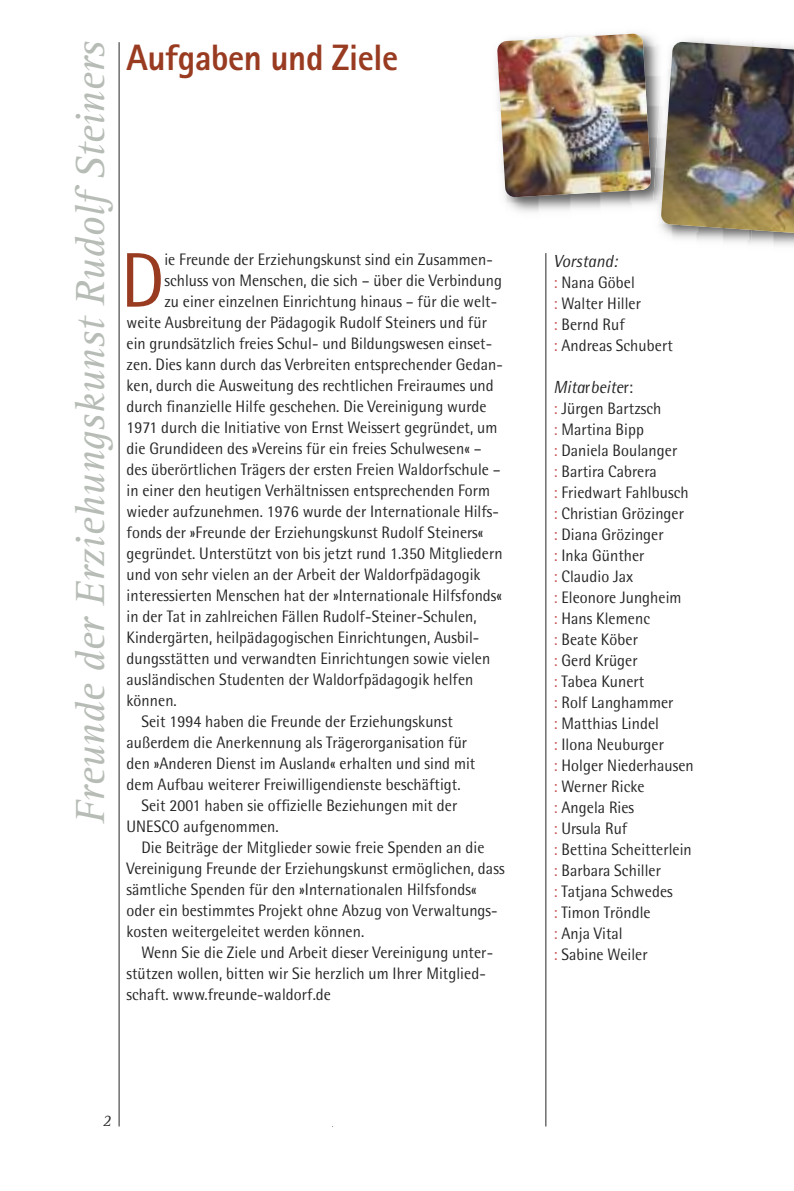
<style>
.page{position:relative;width:794px;height:1191px;background:#fff}
.page>*{position:absolute;margin:0;border:0;box-sizing:border-box;transform-origin:0 0}
.t1{font:77.52px "Agfa Rotis Semisans";color:#993b21;scale:.95 1}
.t2{font:italic 42px "Agfa Rotis Serif";color:#b7bdb6}
.t3{font:800 36.75px "Agfa Rotis Sans Serif";letter-spacing:-.01em;color:#993b21;scale:.95 1}
.t4{font:italic 17.5px "Agfa Rotis Semisans";color:#272627;scale:.95 1}
.t5{font:16.62px/21px "Agfa Rotis Semisans";letter-spacing:.005em;color:#272627;scale:.95 1}
.t6{font:italic 16.62px "Agfa Rotis Serif";color:#272627;scale:.95 1}
.s1{color:#c74e51}
.s2{font-style:normal}
</style>
<div class="page">
<hr style="left:332px;top:42px;width:1px;height:1084px;background:#272627">
<hr style="left:545px;top:253px;width:1px;height:873px;background:#272627">
<hr style="left:119px;top:42px;width:1px;height:1084px;background:#272627">
<img style="left:496px;top:59px;width:154px;height:153px">
<img style="left:497px;top:33px;width:153px;height:164px">
<img style="left:650px;top:37px;width:102px;height:207px">
<img style="left:652px;top:37px;width:23px;height:176px">
<svg style="left:661px;top:233px;width:133px;height:10px"></svg>
<img style="left:661px;top:42px;width:133px;height:191px">
<h2 class="t2" style="left:76px;top:824px;width:785px;rotate:-90deg">Freunde der Erziehungskunst Rudolf Steiners</h2>
<h3 class="t3" style="left:126px;top:44px;width:287px">Aufgaben und Ziele</h3>
<h1 class="t1" style="left:121px;top:253px;width:47px">D</h1>
<p class="t5" style="left:164px;top:250px;width:347px">ie Freunde der Erziehungskunst sind ein Zusammen-</p>
<p class="t5" style="left:164px;top:271px;width:357px">schluss von Menschen, die sich – über die Verbindung</p>
<p class="t5" style="left:164px;top:292px;width:352px">zu einer einzelnen Einrichtung hinaus – für die welt-</p>
<p class="t5" style="left:126px;top:313px;width:381px">weite Ausbreitung der Pädagogik Rudolf Steiners und für</p>
<p class="t5" style="left:126px;top:334px;width:386px">ein grundsätzlich freies Schul- und Bildungswesen einset-</p>
<p class="t5" style="left:126px;top:355px;width:398px">zen. Dies kann durch das Verbreiten entsprechender Gedan-</p>
<p class="t5" style="left:126px;top:376px;width:388px">ken, durch die Ausweitung des rechtlichen Freiraumes und</p>
<p class="t5" style="left:126px;top:397px;width:380px">durch finanzielle Hilfe geschehen. Die Vereinigung wurde</p>
<p class="t5" style="left:126px;top:418px;width:392px">1971 durch die Initiative von Ernst Weissert gegründet, um</p>
<p class="t5" style="left:126px;top:439px;width:375px">die Grundideen des »Vereins für ein freies Schulwesen« –</p>
<p class="t5" style="left:126px;top:460px;width:395px">des überörtlichen Trägers der ersten Freien Waldorfschule –</p>
<p class="t5" style="left:126px;top:481px;width:384px">in einer den heutigen Verhältnissen entsprechenden Form</p>
<p class="t5" style="left:126px;top:502px;width:394px">wieder aufzunehmen. 1976 wurde der Internationale Hilfs-</p>
<p class="t5" style="left:126px;top:523px;width:377px">fonds der »Freunde der Erziehungskunst Rudolf Steiners«</p>
<p class="t5" style="left:126px;top:544px;width:397px">gegründet. Unterstützt von bis jetzt rund 1.350 Mitgliedern</p>
<p class="t5" style="left:126px;top:565px;width:374px">und von sehr vielen an der Arbeit der Waldorfpädagogik</p>
<p class="t5" style="left:126px;top:586px;width:397px">interessierten Menschen hat der »Internationale Hilfsfonds«</p>
<p class="t5" style="left:126px;top:607px;width:370px">in der Tat in zahlreichen Fällen Rudolf-Steiner-Schulen,</p>
<p class="t5" style="left:126px;top:628px;width:373px">Kindergärten, heilpädagogischen Einrichtungen, Ausbil-</p>
<p class="t5" style="left:126px;top:649px;width:384px">dungsstätten und verwandten Einrichtungen sowie vielen</p>
<p class="t5" style="left:126px;top:670px;width:367px">ausländischen Studenten der Waldorfpädagogik helfen</p>
<p class="t5" style="left:126px;top:691px;width:54px">können.</p>
<p class="t5" style="left:141px;top:712px;width:329px">Seit 1994 haben die Freunde der Erziehungskunst</p>
<p class="t5" style="left:126px;top:733px;width:360px">außerdem die Anerkennung als Trägerorganisation für</p>
<p class="t5" style="left:126px;top:754px;width:369px">den »Anderen Dienst im Ausland« erhalten und sind mit</p>
<p class="t5" style="left:126px;top:775px;width:353px">dem Aufbau weiterer Freiwilligendienste beschäftigt.</p>
<p class="t5" style="left:141px;top:796px;width:334px">Seit 2001 haben sie offizielle Beziehungen mit der</p>
<p class="t5" style="left:126px;top:817px;width:162px">UNESCO aufgenommen.</p>
<p class="t5" style="left:141px;top:838px;width:362px">Die Beiträge der Mitglieder sowie freie Spenden an die</p>
<p class="t5" style="left:126px;top:859px;width:399px">Vereinigung Freunde der Erziehungskunst ermöglichen, dass</p>
<p class="t5" style="left:126px;top:880px;width:370px">sämtliche Spenden für den »Internationalen Hilfsfonds«</p>
<p class="t5" style="left:126px;top:901px;width:392px">oder ein bestimmtes Projekt ohne Abzug von Verwaltungs-</p>
<p class="t5" style="left:126px;top:922px;width:252px">kosten weitergeleitet werden können.</p>
<p class="t5" style="left:141px;top:943px;width:372px">Wenn Sie die Ziele und Arbeit dieser Vereinigung unter-</p>
<p class="t5" style="left:126px;top:964px;width:380px">stützen wollen, bitten wir Sie herzlich um Ihrer Mitglied-</p>
<p class="t5" style="left:126px;top:985px;width:217px">schaft. www.freunde-waldorf.de</p>
<p class="t6" style="left:103px;top:1114px;width:11px">2</p>
<p class="t4" style="left:553px;top:255px;width:69px">Vorstand:</p>
<p class="t5" style="left:553px;top:273px;width:127px"><span class="s1">:</span> Nana Göbel<br><span class="s1">:</span> Walter Hiller<br><span class="s1">:</span> Bernd Ruf<br><span class="s1">:</span> Andreas Schubert</p>
<p class="t4" style="left:553px;top:381px;width:85px">Mita<span class="s2">r</span>beite<span class="s2">r:</span></p>
<p class="t5" style="left:553px;top:399px;width:149px"><span class="s1">:</span> Jürgen Bartzsch<br><span class="s1">:</span> Martina Bipp<br><span class="s1">:</span> Daniela Boulanger<br><span class="s1">:</span> Bartira Cabrera<br><span class="s1">:</span> Friedwart Fahlbusch <span class="s1">:</span> Christian Grözinger<br><span class="s1">:</span> Diana Grözinger<br><span class="s1">:</span> Inka Günther<br><span class="s1">:</span> Claudio Jax<br><span class="s1">:</span> Eleonore Jungheim<br><span class="s1">:</span> Hans Klemenc<br><span class="s1">:</span> Beate Köber<br><span class="s1">:</span> Gerd Krüger<br><span class="s1">:</span> Tabea Kunert<br><span class="s1">:</span> Rolf Langhammer<br><span class="s1">:</span> Matthias Lindel<br><span class="s1">:</span> Ilona Neuburger<br><span class="s1">:</span> Holger Niederhausen <span class="s1">:</span> Werner Ricke<br><span class="s1">:</span> Angela Ries<br><span class="s1">:</span> Ursula Ruf<br><span class="s1">:</span> Bettina Scheitterlein <span class="s1">:</span> Barbara Schiller<br><span class="s1">:</span> Tatjana Schwedes<br><span class="s1">:</span> Timon Tröndle<br><span class="s1">:</span> Anja Vital<br><span class="s1">:</span> Sabine Weiler</p>
</div>
